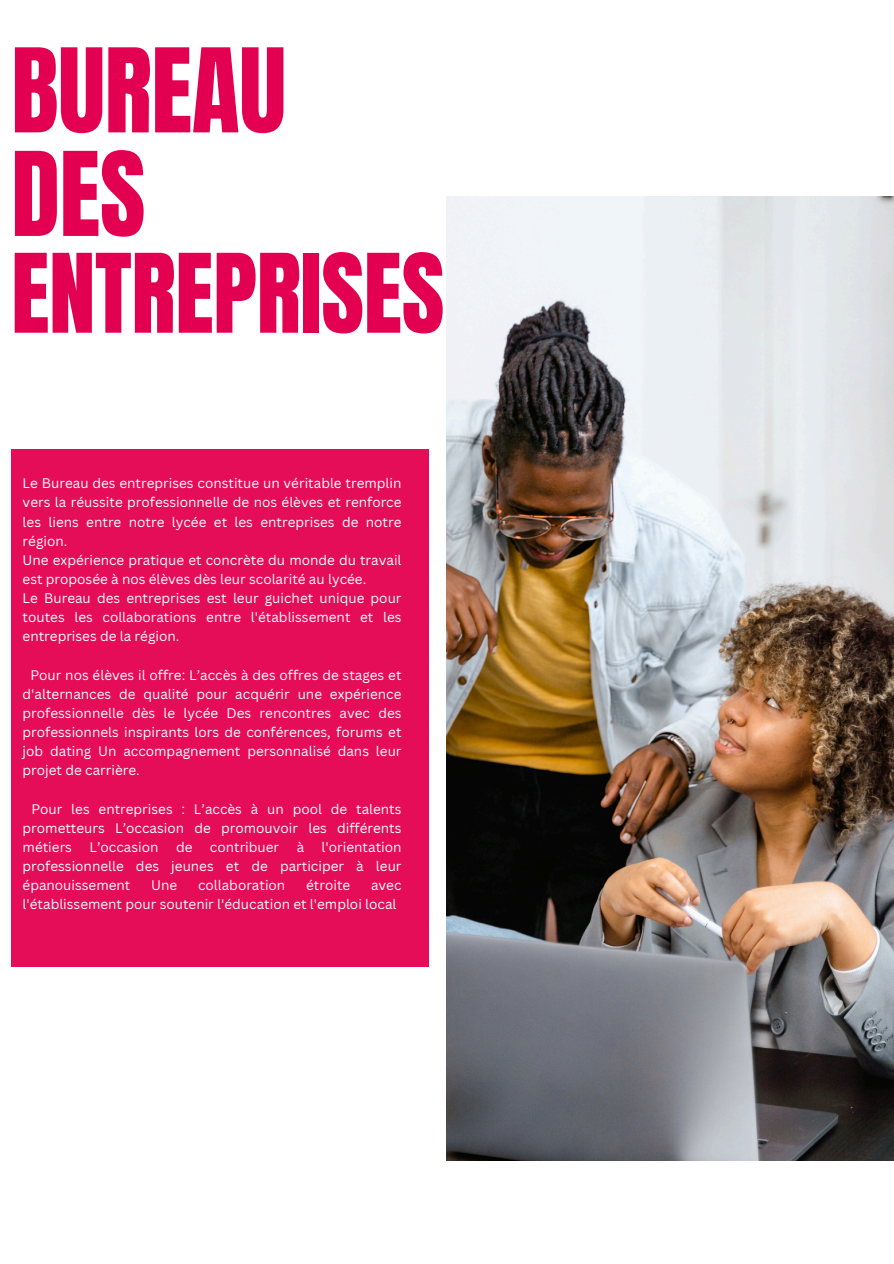
<style>
.page{position:relative;width:894px;height:1264px;background:#fff}
.page>*{position:absolute;margin:0;border:0;box-sizing:border-box;transform-origin:0 0}
.t1{font:99px/103.5px "Anton";letter-spacing:-.005em;color:#e40050}
.t2{font:93px "Anton";letter-spacing:-.005em;color:#e40050}
.t3{font:13.5px/19.2px "Canva Sans";color:#fff;text-align:justify}
</style>
<div class="page">
<div style="left:11px;top:449px;width:417px;height:517px;background:#e50d58"></div>
<img style="left:446px;top:196px;width:447px;height:964px">
<h1 class="t1" style="left:11px;top:41px;width:276px">BUREAU<br>DES</h1>
<h1 class="t2" style="left:11px;top:227px;width:434px">ENTREPRISES</h1>
<p class="t3" style="left:23px;top:473px;width:380px">Le Bureau des entreprises constitue un véritable tremplin vers la réussite professionnelle de nos élèves et renforce les liens entre notre lycée et les entreprises de notre région.</p>
<p class="t3" style="left:23px;top:550px;width:380px">Une expérience pratique et concrète du monde du travail est proposée à nos élèves dès leur scolarité au lycée.</p>
<p class="t3" style="left:23px;top:588px;width:380px">Le Bureau des entreprises est leur guichet unique pour toutes les collaborations entre l'établissement et les entreprises de la région.</p>
<p class="t3" style="left:23px;top:665px;width:380px;text-indent:8px">Pour nos élèves il offre: L’accès à des offres de stages et d'alternances de qualité pour acquérir une expérience professionnelle dès le lycée Des rencontres avec des professionnels inspirants lors de conférences, forums et job dating Un accompagnement personnalisé dans leur projet de carrière.</p>
<p class="t3" style="left:23px;top:798px;width:380px;text-indent:9px">Pour les entreprises : L’accès à un pool de talents prometteurs L’occasion de promouvoir les différents métiers</p>
<p class="t3" style="left:23px;top:837px;width:380px;text-indent:299px">l'orientation professionnelle des jeunes et de participer à leur épanouissement</p>
<p class="t3" style="left:89px;top:837px;width:70px">L’occasion</p>
<p class="t3" style="left:176px;top:837px;width:18px">de</p>
<p class="t3" style="left:210px;top:837px;width:71px">contribuer</p>
<p class="t3" style="left:296px;top:837px;width:9px">à</p>
<p class="t3" style="left:151px;top:875px;width:28px">Une</p>
<p class="t3" style="left:198px;top:875px;width:89px">collaboration</p>
<p class="t3" style="left:306px;top:875px;width:46px">étroite</p>
<p class="t3" style="left:23px;top:875px;width:380px;text-indent:348px">avec l'établissement pour soutenir l'éducation et l'emploi local</p>
</div>
